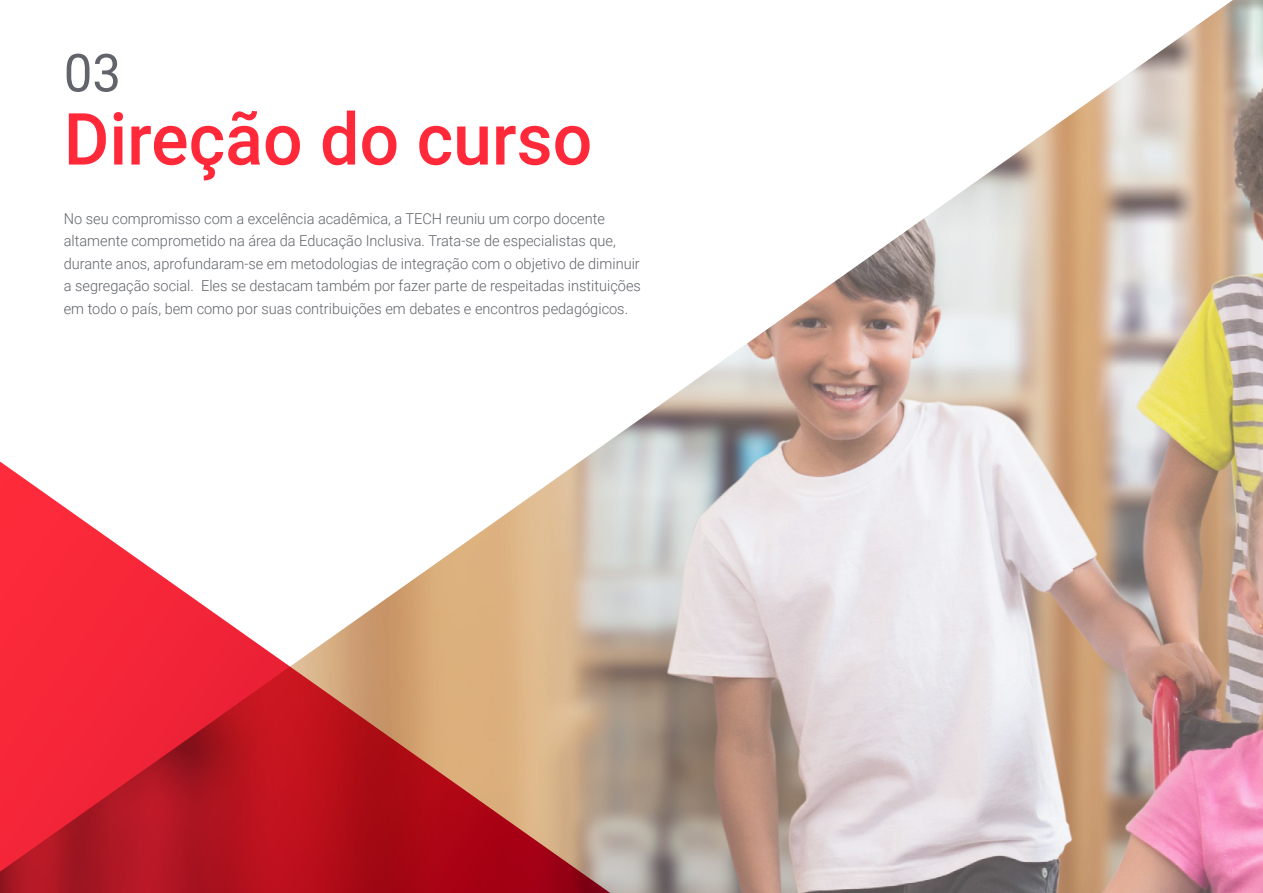
<style>
.page{position:relative;width:1263px;height:893px;background:#fff}
.page>*{position:absolute;margin:0;border:0;box-sizing:border-box;transform-origin:0 0}
.t1{font:500 72px "Roboto";color:#ff293a}
.t2{font:52.5px "Roboto";color:#61646a}
.t3{font:300 15px/22.5px "Roboto";color:#61646a}
</style>
<div class="page">
<img style="left:602px;top:0;width:661px;height:893px">
<svg style="left:0;top:446px;width:640px;height:447px"></svg>
<h2 class="t2" style="left:64px;top:36px;width:59px">03</h2>
<h1 class="t1" style="left:64px;top:89px;width:530px">Direção do curso</h1>
<p class="t3" style="left:64px;top:207px;width:579px">No seu compromisso com a excelência acadêmica, a TECH reuniu um corpo docente altamente comprometido na área da Educação Inclusiva. Trata-se de especialistas que, durante anos, aprofundaram-se em metodologias de integração com o objetivo de diminuir a segregação social. Eles se destacam também por fazer parte de respeitadas instituições em todo o país, bem como por suas contribuições em debates e encontros pedagógicos.</p>
</div>
